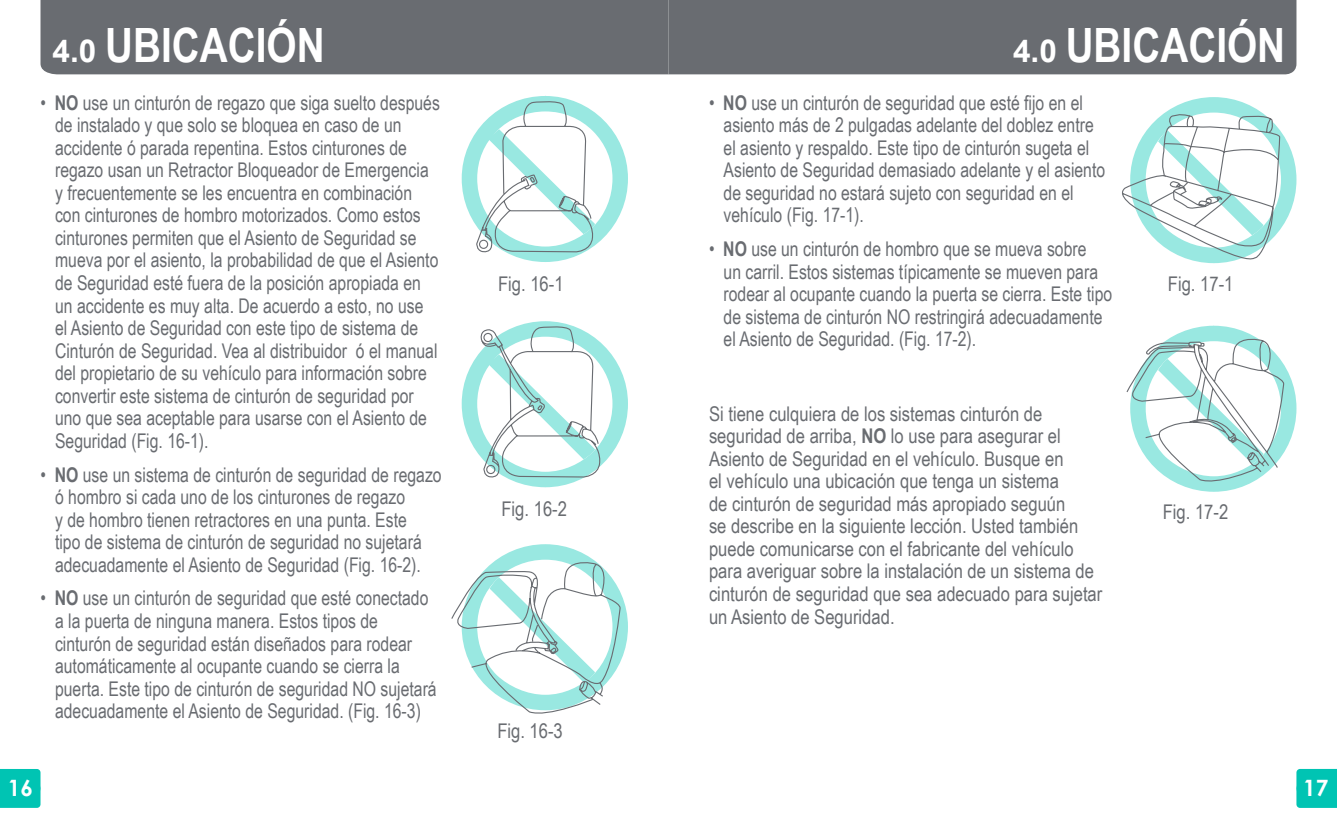
<style>
.page{position:relative;width:1337px;height:821px;background:#fff}
.page>*{position:absolute;margin:0;border:0;box-sizing:border-box;transform-origin:0 0}
.t1{font:700 47.25px "Arial Narrow";color:#fff}
.t2{font:700 22.5px "Century Gothic";color:#fff}
.t3{font:20.25px/22.5px "Arial Narrow";color:#696c71;scale:.95 1}
.t4{font:20.25px/22.5px "Arial Narrow";color:#696c71}
.s1{font-family:"Arial";font-size:31.5px}
.s2{font-weight:700}
</style>
<div class="page">
<div style="left:668px;top:0;width:628px;height:74px;background:#696c71"></div>
<div style="left:40px;top:0;width:628px;height:74px;background:#696c71"></div>
<div style="left:0;top:769px;width:40px;height:38px;background:#00c4b3"></div>
<div style="left:1296px;top:768px;width:40px;height:39px;background:#00c4b3"></div>
<svg style="left:462px;top:96px;width:166px;height:166px"></svg>
<svg style="left:462px;top:321px;width:166px;height:167px"></svg>
<svg style="left:451px;top:544px;width:177px;height:170px"></svg>
<svg style="left:1122px;top:97px;width:174px;height:167px"></svg>
<svg style="left:1126px;top:325px;width:170px;height:166px"></svg>
<h1 class="t1" style="left:53px;top:9px;width:274px"><span class="s1">4.0</span> UBICACIÓN</h1>
<h1 class="t1" style="left:1013px;top:9px;width:274px"><span class="s1">4.0</span> UBICACIÓN</h1>
<p class="t3" style="left:723px;top:91px;width:403px;text-indent:-15px">• <span class="s2">NO</span> use un cinturón de seguridad que esté fijo en el asiento más de 2 pulgadas adelante del doblez entre el asiento y respaldo. Este tipo de cinturón sugeta el Asiento de Seguridad demasiado adelante y el asiento de seguridad no estará sujeto con seguridad en el vehículo (Fig. 17-1).</p>
<p class="t3" style="left:723px;top:237px;width:410px;text-indent:-15px">• <span class="s2">NO</span> use un cinturón de hombro que se mueva sobre<br>un carril. Estos sistemas típicamente se mueven para rodear al ocupante cuando la puerta se cierra. Este tipo de sistema de cinturón NO restringirá adecuadamente el Asiento de Seguridad. (Fig. 17-2).</p>
<p class="t3" style="left:55px;top:91px;width:406px;text-indent:-15px">• <span class="s2">NO</span> use un cinturón de regazo que siga suelto después de instalado y que solo se bloquea en caso de un accidente ó parada repentina. Estos cinturones de regazo usan un Retractor Bloqueador de Emergencia y frecuentemente se les encuentra en combinación con cinturones de hombro motorizados. Como estos cinturones permiten que el Asiento de Seguridad se mueva por el asiento, la probabilidad de que el Asiento de Seguridad esté fuera de la posición apropiada en un accidente es muy alta. De acuerdo a esto, no use el Asiento de Seguridad con este tipo de sistema de Cinturón de Seguridad. Vea al distribuidor ó el manual del propietario de su vehículo para información sobre convertir este sistema de cinturón de seguridad por uno que sea aceptable para usarse con el Asiento de Seguridad (Fig. 16-1).</p>
<p class="t3" style="left:55px;top:462px;width:408px;text-indent:-15px">• <span class="s2">NO</span> use un sistema de cinturón de seguridad de regazo ó hombro si cada uno de los cinturones de regazo<br>y de hombro tienen retractores en una punta. Este<br>tipo de sistema de cinturón de seguridad no sujetará adecuadamente el Asiento de Seguridad (Fig. 16-2).</p>
<p class="t3" style="left:55px;top:586px;width:403px;text-indent:-15px">• <span class="s2">NO</span> use un cinturón de seguridad que esté conectado a la puerta de ninguna manera. Estos tipos de cinturón de seguridad están diseñados para rodear automáticamente al ocupante cuando se cierra la puerta. Este tipo de cinturón de seguridad NO sujetará adecuadamente el Asiento de Seguridad. (Fig. 16-3)</p>
<p class="t4" style="left:1167px;top:271px;width:67px">Fig. 17-1</p>
<p class="t4" style="left:498px;top:272px;width:67px">Fig. 16-1</p>
<p class="t4" style="left:709px;top:401px;width:395px">Si tiene culquiera de los sistemas cinturón de seguridad de arriba, <span class="s2">NO</span> lo use para asegurar el Asiento de Seguridad en el vehículo. Busque en<br>el vehículo una ubicación que tenga un sistema<br>de cinturón de seguridad más apropiado seguún<br>se describe en la siguiente lección. Usted también puede comunicarse con el fabricante del vehículo para averiguar sobre la instalación de un sistema de cinturón de seguridad que sea adecuado para sujetar un Asiento de Seguridad.</p>
<p class="t4" style="left:501px;top:496px;width:67px">Fig. 16-2</p>
<p class="t4" style="left:1162px;top:500px;width:67px">Fig. 17-2</p>
<p class="t4" style="left:497px;top:718px;width:67px">Fig. 16-3</p>
<p class="t2" style="left:8px;top:773px;width:27px">16</p>
<p class="t2" style="left:1303px;top:773px;width:27px">17</p>
</div>
